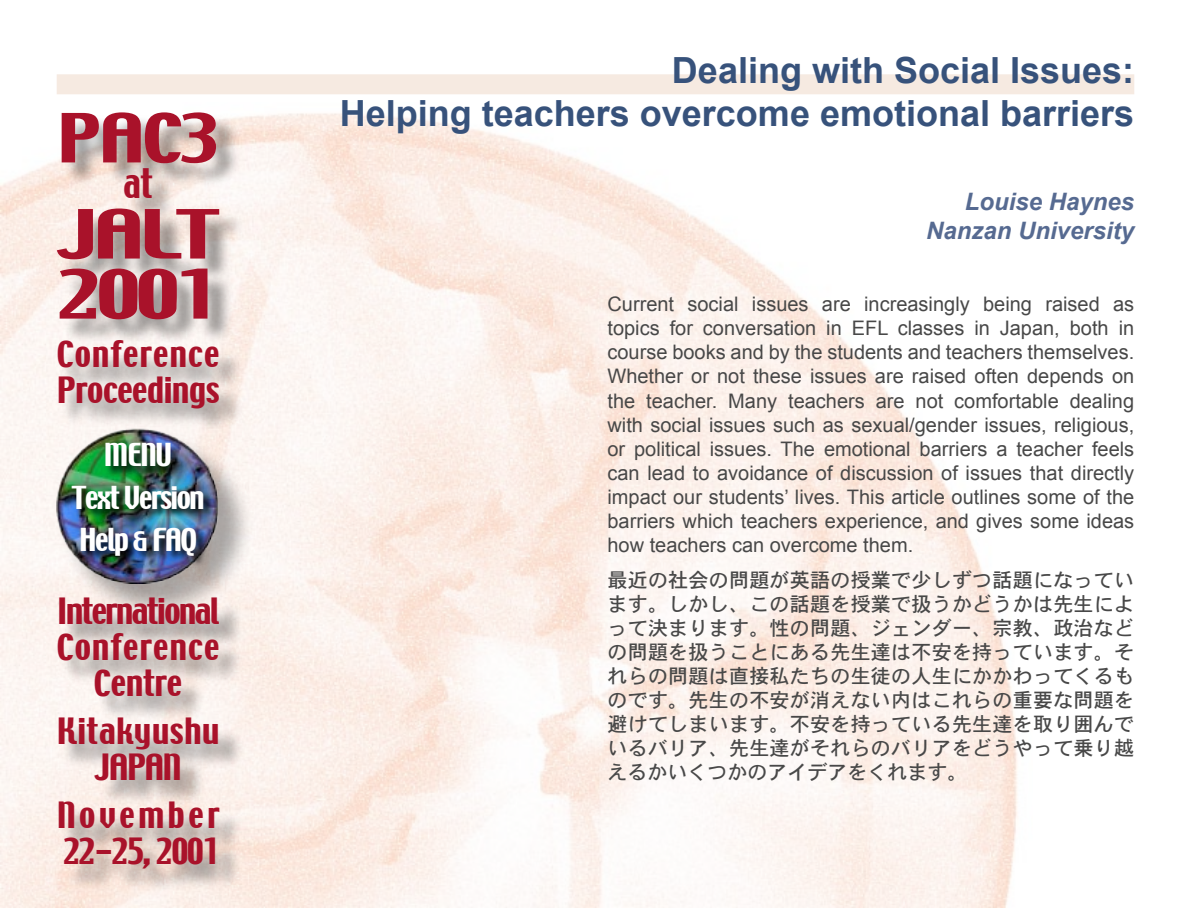
<style>
.page{position:relative;width:1191px;height:908px;background:#fff}
.page>*{position:absolute;margin:0;border:0;box-sizing:border-box;transform-origin:0 0}
.t1{font:60px "Techno";letter-spacing:-.06em;color:#a9122a;scale:1.5 1}
.t2{font:60px "Techno";letter-spacing:-.06em;color:#a9122a;scale:1.35 1}
.Article_Title{font:700 36px/43.2px "Arial";color:#37527b;text-align:right}
.t3{font:36px "Techno";color:#a9122a}
.t4{font:32px "Techno";color:#a9122a;scale:1.08 1}
.t5{font:32px "Techno";letter-spacing:.035em;color:#a9122a;scale:1.08 1}
.t6{font:32px/36px "Techno";letter-spacing:.105em;color:#a9122a;scale:1.08 1}
.t7{font:32px "Techno";letter-spacing:-.045em;color:#a9122a;scale:1.08 1}
.t8{font:32px "Techno";letter-spacing:.02em;color:#a9122a;scale:1.08 1}
.t9{font:28px "Techno";letter-spacing:-.05em;color:#fff;scale:1.08 1}
.Author_Affiliation{font:italic 700 24px "Arial";color:#566a91}
.Abstract__E{font:20px/24px "Arial";color:#484848;text-align:justify}
.Abstract__J{font:20px/24px "Osaka";letter-spacing:.015em;color:#484848;text-align:justify}
.s1{font-size:24px}
</style>
<div class="page">
<img style="left:0;top:113px;width:1017px;height:794px">
<div style="left:57px;top:74px;width:1077px;height:20px;background:#f6eae1"></div>
<div style="left:59px;top:114px;width:187px;height:320px;background:#000;opacity:.4"></div>
<div style="left:59px;top:429px;width:199px;height:192px;background:#000;opacity:.4"></div>
<img style="left:57px;top:427px;width:162px;height:156px">
<div style="left:60px;top:599px;width:185px;height:294px;background:#000;opacity:.4"></div>
<img style="left:71px;top:441px;width:145px;height:126px">
<p class="t2" style="left:57px;top:97px;width:122px">PAC3</p>
<p class="t3" style="left:123px;top:159px;width:31px">at</p>
<p class="t1" style="left:57px;top:193px;width:110px">JALT</p>
<p class="t1" style="left:57px;top:253px;width:110px">2001</p>
<p class="t5" style="left:57px;top:332px;width:152px">Conference</p>
<p class="t4" style="left:57px;top:368px;width:152px">Proceedings</p>
<p class="t9" style="left:104px;top:436px;width:65px">MENU</p>
<p class="t9" style="left:72px;top:478px;width:124px">Text Version</p>
<p class="t9" style="left:79px;top:520px;width:111px">Help <span class="s1">&amp;</span> FAQ</p>
<p class="t7" style="left:57px;top:589px;width:152px">International</p>
<p class="t5" style="left:57px;top:625px;width:152px">Conference</p>
<p class="t4" style="left:94px;top:661px;width:83px">Centre</p>
<p class="t8" style="left:57px;top:709px;width:152px">Kitakyushu</p>
<p class="t4" style="left:95px;top:745px;width:82px">JAPAN</p>
<p class="t6" style="left:57px;top:798px;width:152px">November<br>22-25, 2001</p>
<p class="Article_Title" style="left:340px;top:49px;width:796px">Dealing with Social Issues:<br>Helping teachers overcome emotional barriers</p>
<p class="Author_Affiliation" style="left:964px;top:188px;width:171px">Louise Haynes</p>
<p class="Author_Affiliation" style="left:926px;top:217px;width:210px">Nanzan University</p>
<p class="Abstract__E" style="left:607px;top:292px;width:528px">Current social issues are increasingly being raised as topics for conversation in EFL classes in Japan, both in course books and by the students and teachers themselves.<br>Whether or not these issues are raised often depends on the teacher. Many teachers are not comfortable dealing with social issues such as sexual/gender issues, religious, or political issues. The emotional barriers a teacher feels can lead to avoidance of discussion of issues that directly impact our students’ lives. This article outlines some of the barriers which teachers experience, and gives some ideas how teachers can overcome them.</p>
<p class="Abstract__J" style="left:607px;top:567px;width:528px">最近の社会の問題が英語の授業で少しずつ話題になっています。しかし、この話題を授業で扱うかどうかは先生によって決まります。性の問題、ジェンダー、宗教、政治などの問題を扱うことにある先生達は不安を持っています。それらの問題は直接私たちの生徒の人生にかかわってくるものです。先生の不安が消えない内はこれらの重要な問題を避けてしまいます。不安を持っている先生達を取り囲んでいるバリア、先生達がそれらのバリアをどうやって乗り越えるかいくつかのアイデアをくれます。</p>
</div>
